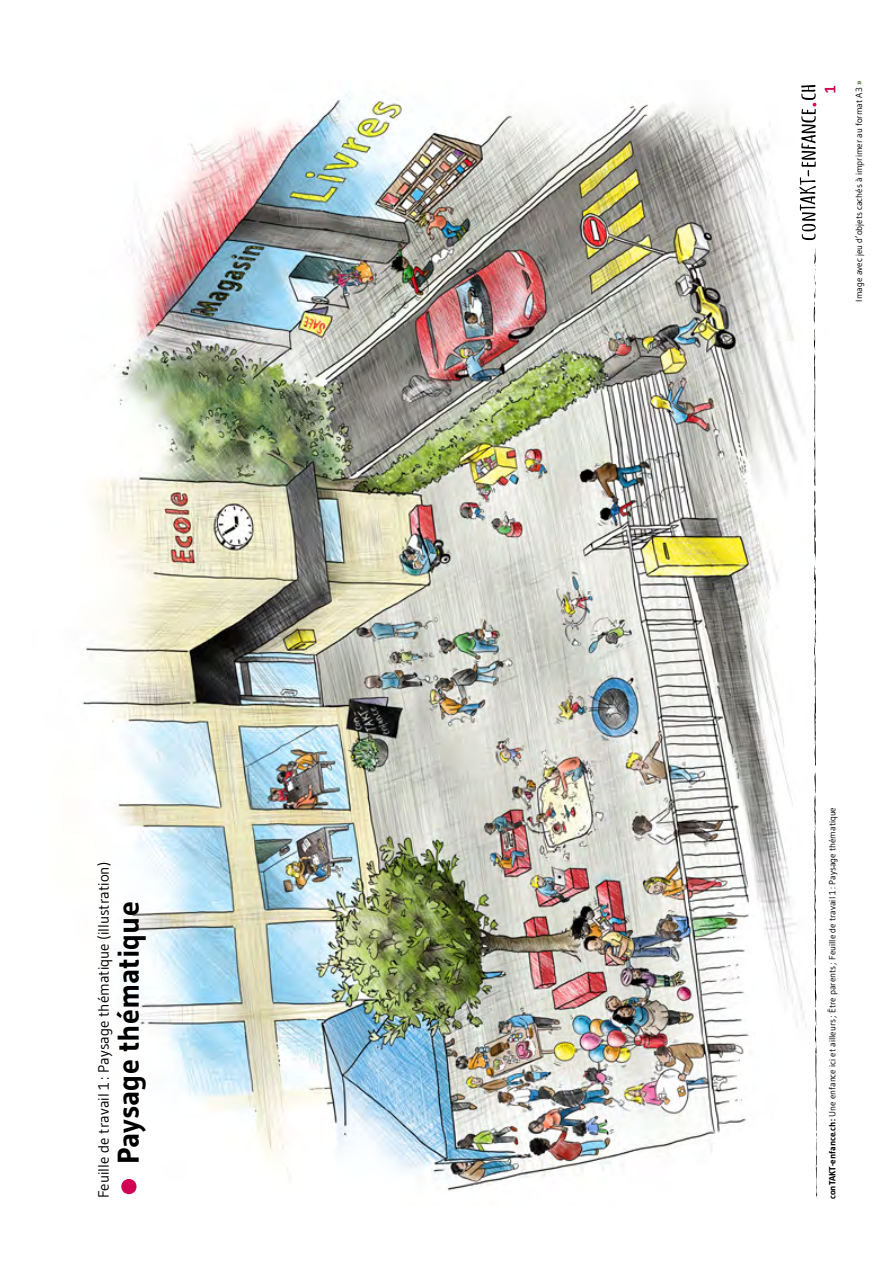
<style>
.page{position:relative;width:893px;height:1263px;background:#fff}
.page>*{position:absolute;margin:0;border:0;box-sizing:border-box;transform-origin:0 0}
.t1{font:700 30px "Gudea";color:#000}
.Lauftext{font:15px "Gudea";color:#000}
.Pagina{font:700 15px "Gudea";color:#d20054}
.Fusszeile{font:9px "Gudea";color:#000}
.Fortsetzung_nächste{font:9px "Gudea";color:#000}
.s1{font-size:51px;color:#d20054}
.s2{font-weight:700;color:#5a7846}
.s3{font-weight:700}
</style>
<div class="page">
<img style="left:82px;top:92px;width:736px;height:1105px">
<svg style="left:799px;top:85px;width:17px;height:155px"></svg>
<svg style="left:814px;top:247px;width:3px;height:951px"></svg>
<p class="Lauftext" style="left:94px;top:1198px;width:338px;rotate:-90deg">Feuille de travail 1: Paysage thématique (illustration)</p>
<p class="t1" style="left:110px;top:1198px;width:298px;rotate:-90deg"><span class="s1">•</span> Paysage thématique</p>
<p class="Pagina" style="left:821px;top:93px;width:9px;rotate:-90deg">1</p>
<p class="Fortsetzung_nächste" style="left:853px;top:302px;width:222px;rotate:-90deg">Image avec jeu d’objets cachés à imprimer au format A3 <span class="s2">»</span></p>
<p class="Fusszeile" style="left:827px;top:1199px;width:394px;rotate:-90deg"><span class="s3">conTAKT-enfance.ch:</span> Une enfance ici et ailleurs ; Être parents ; Feuille de travail 1: Paysage thématique</p>
</div>
